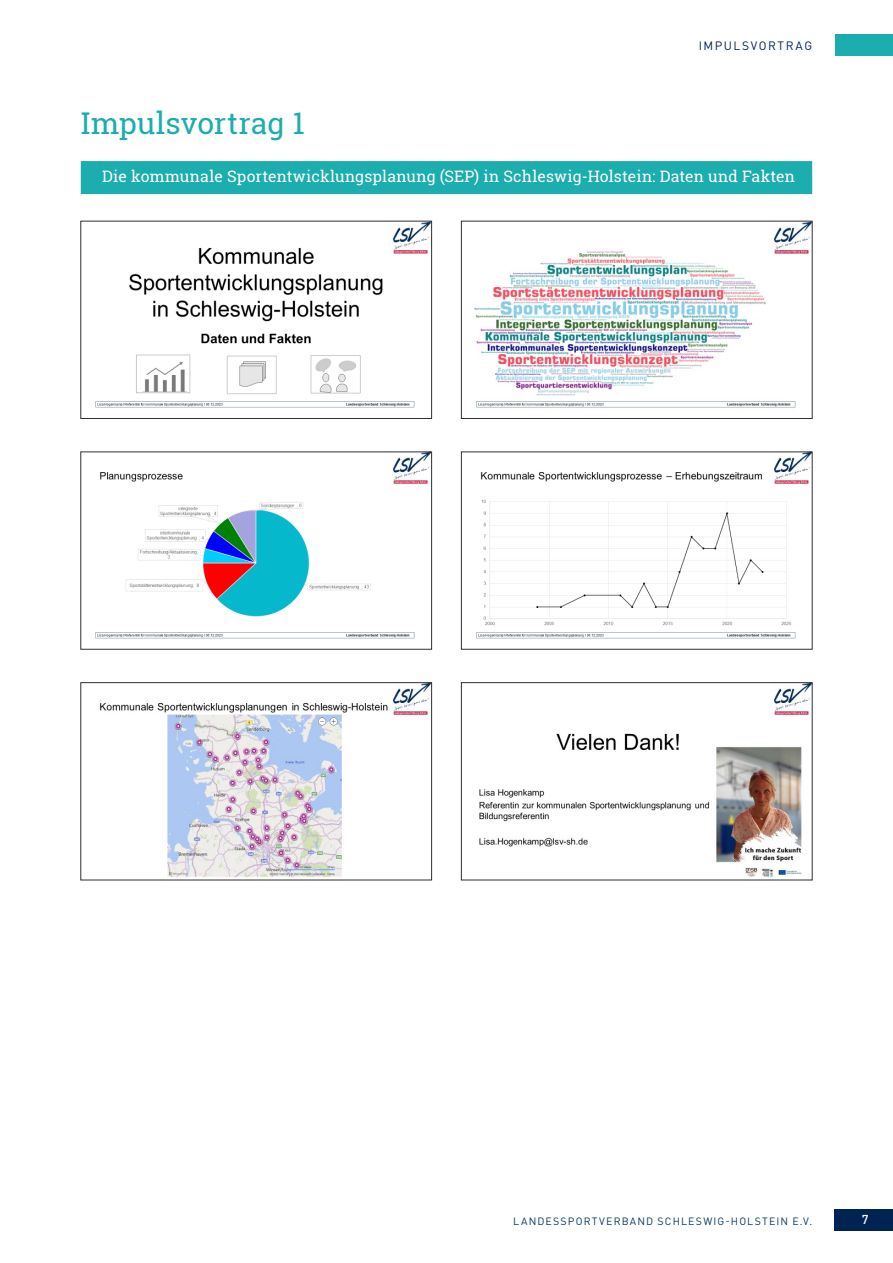
<style>
.page{position:relative;width:893px;height:1263px;background:#fff}
.page>*{position:absolute;margin:0;border:0;box-sizing:border-box;transform-origin:0 0}
.t1{font:30px "Roboto Slab";letter-spacing:.005em;color:#1cadae}
.t2{font:15.75px "Roboto Slab";letter-spacing:.01em;color:#fff}
.t3{font:500 12.75px "DINOT";color:#fff}
.t4{font:12px "DINOT";letter-spacing:.13em;color:#002451}
.t5{font:10.5px "DINOT";letter-spacing:.115em;color:#0c3761}
</style>
<div class="page">
<div style="left:835px;top:1209px;width:58px;height:21px;background:#002451"></div>
<div style="left:835px;top:34px;width:58px;height:22px;background:#1cadae"></div>
<img style="left:95px;top:223px;width:335px;height:185px">
<div style="left:81px;top:221px;width:351px;height:198px;border:1px solid #312f30"></div>
<img style="left:474px;top:223px;width:336px;height:185px">
<div style="left:461px;top:221px;width:351px;height:198px;border:1px solid #312f30"></div>
<img style="left:95px;top:454px;width:335px;height:185px">
<img style="left:476px;top:454px;width:334px;height:185px">
<img style="left:99px;top:684px;width:331px;height:193px">
<div style="left:81px;top:682px;width:351px;height:198px;border:1px solid #312f30"></div>
<img style="left:479px;top:684px;width:331px;height:194px">
<div style="left:461px;top:682px;width:351px;height:198px;border:1px solid #312f30"></div>
<div style="left:81px;top:161px;width:731px;height:33px;background:#1cadae"></div>
<p class="t4" style="left:699px;top:37px;width:115px">IMPULSVORTRAG</p>
<h1 class="t1" style="left:81px;top:102px;width:225px">Impulsvortrag 1</h1>
<h2 class="t2" style="left:102px;top:166px;width:694px">Die kommunale Sportentwicklungsplanung (SEP) in Schleswig-Holstein: Daten und Fakten</h2>
<p class="t5" style="left:513px;top:1214px;width:300px">LANDESSPORTVERBAND SCHLESWIG-HOLSTEIN E.V.</p>
<p class="t3" style="left:862px;top:1211px;width:8px">7</p>
</div>
